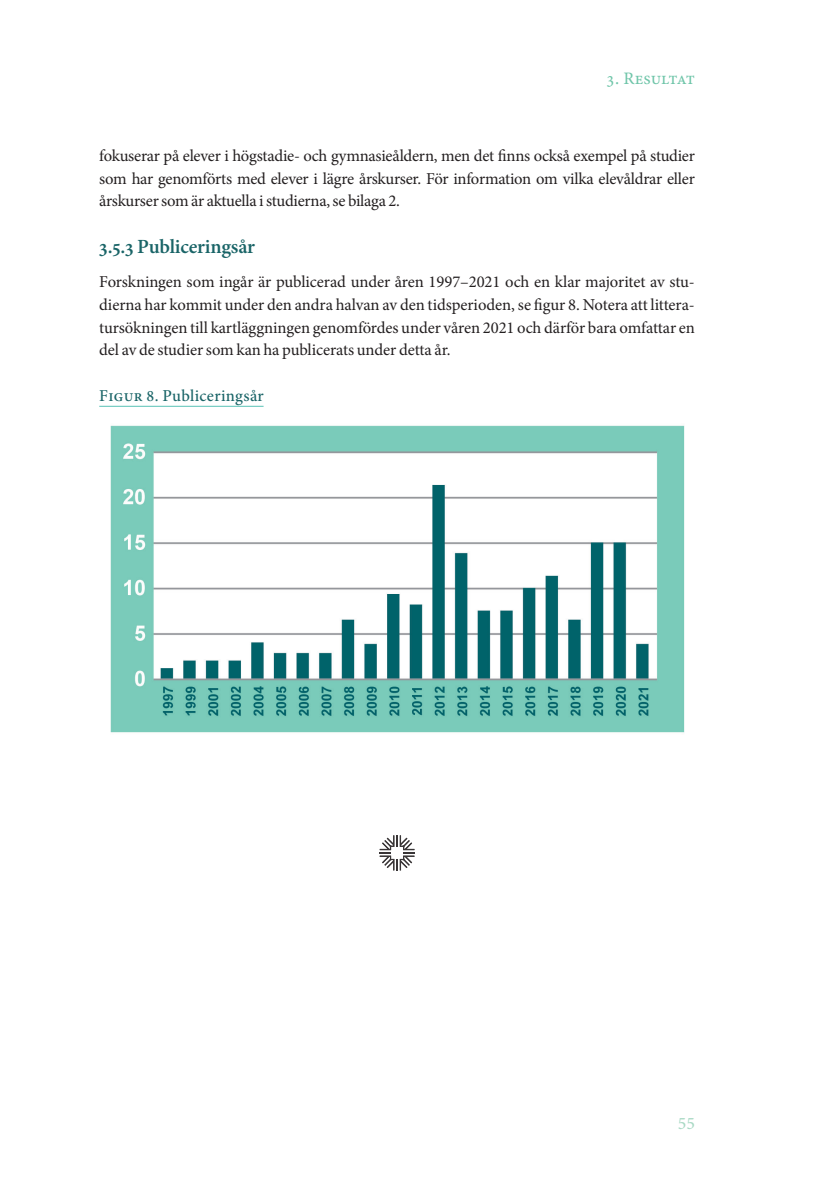
<style>
.page{position:relative;width:819px;height:1201px;background:#fff}
.page>*{position:absolute;margin:0;border:0;box-sizing:border-box;transform-origin:0 0}
.t1{font:600 20.12px "Minion Pro";letter-spacing:-.01em;color:#196467}
.t2{font:17.5px "Minion Pro Capt";letter-spacing:-.005em;color:#6fc5a9}
.t3{font:17.5px "Minion Pro Capt";color:#a8d9c4}
.t4{font:16.62px/22.8px "Minion Pro";letter-spacing:-.01em;color:#231f20;text-align:justify}
.t5{font:500 16.62px "Minion Pro";letter-spacing:.02em;color:#196467}
</style>
<div class="page">
<hr style="left:99px;top:406px;width:164px;height:1px;background:#58c2b5">
<img style="left:110px;top:425px;width:575px;height:308px">
<svg style="left:380px;top:835px;width:34px;height:35px"></svg>
<p class="t2" style="left:606px;top:66px;width:90px">3. Resultat</p>
<p class="t4" style="left:99px;top:144px;width:597px">fokuserar på elever i högstadie- och gymnasieåldern, men det finns också exempel på studier som har genomförts med elever i lägre årskurser. För information om vilka elevåldrar eller årskurser som är aktuella i studierna, se bilaga 2.</p>
<p class="t1" style="left:99px;top:232px;width:157px">3.5.3 Publiceringsår</p>
<p class="t4" style="left:99px;top:270px;width:597px">Forskningen som ingår är publicerad under åren 1997–2021 och en klar majoritet av stu&shy;dierna har kommit under den andra halvan av den tidsperioden, se figur 8. Notera att littera&shy;tursökningen till kartläggningen genomfördes under våren 2021 och därför bara omfattar en del av de studier som kan ha publicerats under detta år.</p>
<p class="t5" style="left:99px;top:384px;width:166px">Figur 8. Publiceringsår</p>
<p class="t3" style="left:677px;top:1111px;width:19px">55</p>
</div>
